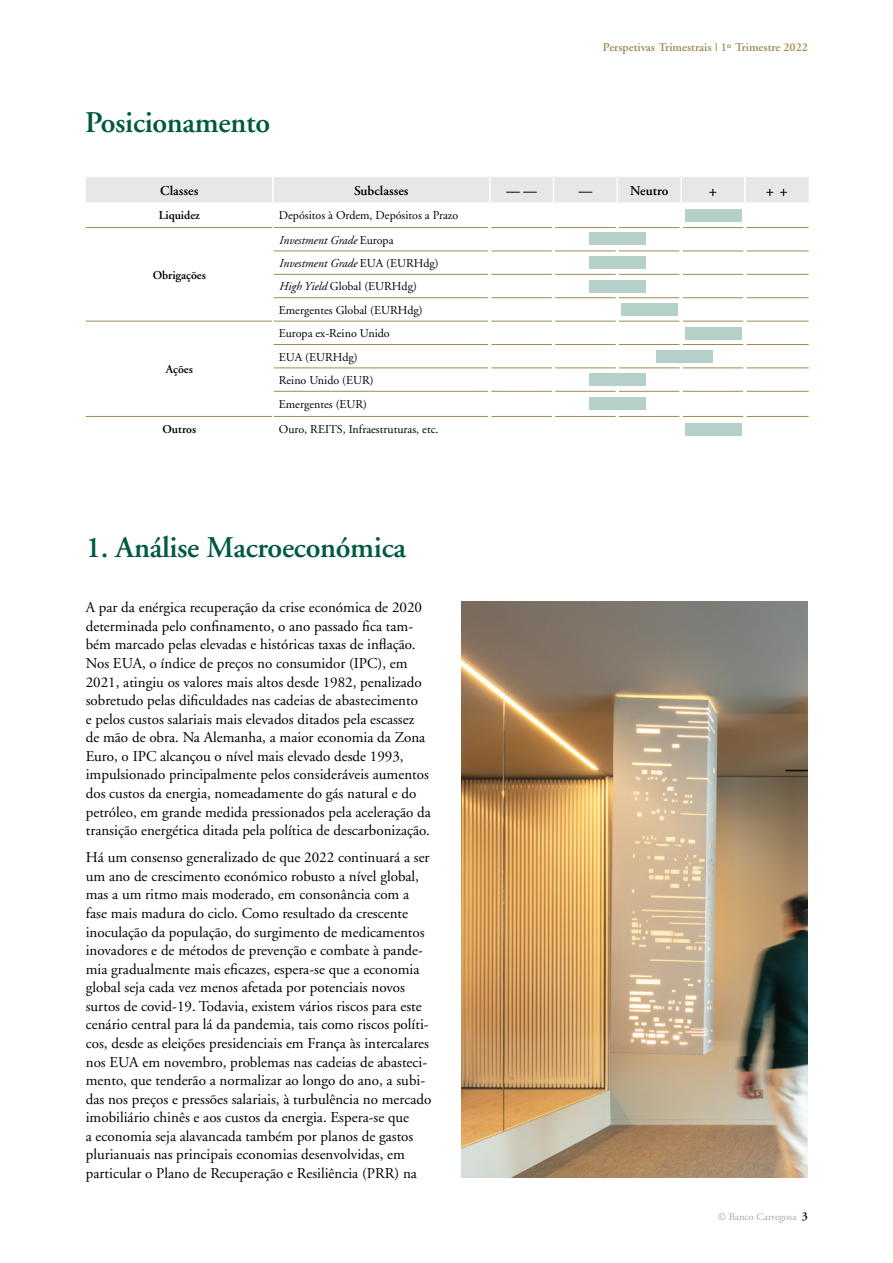
<style>
.page{position:relative;width:893px;height:1263px;background:#fff}
.page>*{position:absolute;margin:0;border:0;box-sizing:border-box;transform-origin:0 0}
.t1{font:600 30px "Adobe Garamond";letter-spacing:-.01em;color:#005941}
.t2{font:18px "Adobe Garamond";color:#000}
.t3{font:15px/18.6px "Adobe Garamond";color:#000}
.t4{font:600 13.5px "Adobe Garamond";color:#000}
.t5{font:700 13.5px "Adobe Garamond";color:#000}
.t6{font:12px/23.4px "Adobe Garamond";color:#000}
.t7{font:600 12px "Adobe Garamond";color:#9f8b52}
.t8{font:600 12px "Adobe Garamond";color:#000}
.t9{font:10.5px "Adobe Garamond";color:#a7a9ac}
.s1{font-style:italic}
.s2{font-weight:600;font-size:12px;color:#000}
</style>
<div class="page">
<img style="left:461px;top:602px;width:347px;height:576px">
<hr style="left:86px;top:227px;width:186px;height:1px;background:#9f8b52">
<hr style="left:274px;top:227px;width:214px;height:1px;background:#9f8b52">
<hr style="left:491px;top:227px;width:61px;height:1px;background:#9f8b52">
<hr style="left:555px;top:227px;width:61px;height:1px;background:#9f8b52">
<hr style="left:619px;top:227px;width:61px;height:1px;background:#9f8b52">
<hr style="left:683px;top:227px;width:60px;height:1px;background:#9f8b52">
<hr style="left:746px;top:227px;width:63px;height:1px;background:#9f8b52">
<hr style="left:274px;top:251px;width:214px;height:1px;background:#9f8b52">
<hr style="left:491px;top:251px;width:61px;height:1px;background:#9f8b52">
<hr style="left:555px;top:251px;width:61px;height:1px;background:#9f8b52">
<hr style="left:619px;top:251px;width:61px;height:1px;background:#9f8b52">
<hr style="left:683px;top:251px;width:60px;height:1px;background:#9f8b52">
<hr style="left:746px;top:251px;width:63px;height:1px;background:#9f8b52">
<hr style="left:274px;top:274px;width:214px;height:1px;background:#9f8b52">
<hr style="left:491px;top:274px;width:61px;height:1px;background:#9f8b52">
<hr style="left:555px;top:274px;width:61px;height:1px;background:#9f8b52">
<hr style="left:619px;top:274px;width:61px;height:1px;background:#9f8b52">
<hr style="left:683px;top:274px;width:60px;height:1px;background:#9f8b52">
<hr style="left:746px;top:274px;width:63px;height:1px;background:#9f8b52">
<hr style="left:274px;top:297px;width:214px;height:1px;background:#9f8b52">
<hr style="left:491px;top:297px;width:61px;height:1px;background:#9f8b52">
<hr style="left:555px;top:297px;width:61px;height:1px;background:#9f8b52">
<hr style="left:619px;top:297px;width:61px;height:1px;background:#9f8b52">
<hr style="left:683px;top:297px;width:60px;height:1px;background:#9f8b52">
<hr style="left:746px;top:297px;width:63px;height:1px;background:#9f8b52">
<hr style="left:274px;top:344px;width:214px;height:1px;background:#9f8b52">
<hr style="left:491px;top:344px;width:61px;height:1px;background:#9f8b52">
<hr style="left:555px;top:344px;width:61px;height:1px;background:#9f8b52">
<hr style="left:619px;top:344px;width:61px;height:1px;background:#9f8b52">
<hr style="left:683px;top:344px;width:60px;height:1px;background:#9f8b52">
<hr style="left:746px;top:344px;width:63px;height:1px;background:#9f8b52">
<hr style="left:274px;top:368px;width:214px;height:1px;background:#9f8b52">
<hr style="left:491px;top:368px;width:61px;height:1px;background:#9f8b52">
<hr style="left:555px;top:368px;width:61px;height:1px;background:#9f8b52">
<hr style="left:619px;top:368px;width:61px;height:1px;background:#9f8b52">
<hr style="left:683px;top:368px;width:60px;height:1px;background:#9f8b52">
<hr style="left:746px;top:368px;width:63px;height:1px;background:#9f8b52">
<hr style="left:274px;top:391px;width:214px;height:1px;background:#9f8b52">
<hr style="left:491px;top:391px;width:61px;height:1px;background:#9f8b52">
<hr style="left:555px;top:391px;width:61px;height:1px;background:#9f8b52">
<hr style="left:619px;top:391px;width:61px;height:1px;background:#9f8b52">
<hr style="left:683px;top:391px;width:60px;height:1px;background:#9f8b52">
<hr style="left:746px;top:391px;width:63px;height:1px;background:#9f8b52">
<hr style="left:86px;top:416px;width:186px;height:1px;background:#9f8b52">
<hr style="left:274px;top:416px;width:214px;height:1px;background:#9f8b52">
<hr style="left:491px;top:416px;width:61px;height:1px;background:#9f8b52">
<hr style="left:555px;top:416px;width:61px;height:1px;background:#9f8b52">
<hr style="left:619px;top:416px;width:61px;height:1px;background:#9f8b52">
<hr style="left:683px;top:416px;width:60px;height:1px;background:#9f8b52">
<hr style="left:746px;top:416px;width:63px;height:1px;background:#9f8b52">
<div style="left:86px;top:177px;width:723px;height:25px;background:#e6e7e8"></div>
<hr style="left:680px;top:177px;width:2px;height:25px;background:#fff">
<hr style="left:744px;top:177px;width:2px;height:25px;background:#fff">
<hr style="left:86px;top:321px;width:186px;height:1px;background:#9f8b52">
<hr style="left:274px;top:321px;width:214px;height:1px;background:#9f8b52">
<hr style="left:491px;top:321px;width:61px;height:1px;background:#9f8b52">
<hr style="left:555px;top:321px;width:61px;height:1px;background:#9f8b52">
<hr style="left:619px;top:321px;width:61px;height:1px;background:#9f8b52">
<hr style="left:683px;top:321px;width:60px;height:1px;background:#9f8b52">
<hr style="left:746px;top:321px;width:63px;height:1px;background:#9f8b52">
<hr style="left:272px;top:177px;width:2px;height:25px;background:#fff">
<div style="left:685px;top:209px;width:57px;height:12px;background:#b5d0c8"></div>
<div style="left:589px;top:233px;width:57px;height:12px;background:#b5d0c8"></div>
<div style="left:656px;top:351px;width:57px;height:12px;background:#b5d0c8"></div>
<div style="left:685px;top:423px;width:57px;height:13px;background:#b5d0c8"></div>
<div style="left:589px;top:257px;width:57px;height:12px;background:#b5d0c8"></div>
<div style="left:589px;top:373px;width:57px;height:13px;background:#b5d0c8"></div>
<div style="left:589px;top:280px;width:57px;height:13px;background:#b5d0c8"></div>
<div style="left:589px;top:397px;width:57px;height:13px;background:#b5d0c8"></div>
<div style="left:621px;top:303px;width:57px;height:12px;background:#b5d0c8"></div>
<div style="left:685px;top:327px;width:57px;height:12px;background:#b5d0c8"></div>
<h1 class="t1" style="left:85px;top:107px;width:187px">Posicionamento</h1>
<p class="t7" style="left:603px;top:41px;width:206px">Perspetivas Trimestrais | 1º Trimestre 2022</p>
<p class="t4" style="left:160px;top:183px;width:40px">Classes</p>
<p class="t4" style="left:354px;top:183px;width:56px">Subclasses</p>
<p class="t5" style="left:506px;top:183px;width:32px">— —</p>
<p class="t5" style="left:579px;top:183px;width:15px">—</p>
<p class="t4" style="left:630px;top:183px;width:40px">Neutro</p>
<p class="t2" style="left:708px;top:181px;width:10px">+</p>
<p class="t2" style="left:765px;top:181px;width:24px">+ +</p>
<p class="t8" style="left:159px;top:209px;width:43px">Liquidez</p>
<p class="t6" style="left:279px;top:204px;width:181px">Depósitos à Ordem, Depósitos a Prazo</p>
<p class="t8" style="left:153px;top:268px;width:55px">Obrigações</p>
<p class="t8" style="left:166px;top:363px;width:29px">Ações</p>
<p class="t6" style="left:279px;top:228px;width:161px"><span class="s1">Investment Grade</span> Europa<br><span class="s1">Investment Grade</span> EUA (EURHdg)<br><span class="s1">High Yield</span> Global (EURHdg)<br>Emergentes Global (EURHdg)</p>
<p class="t6" style="left:279px;top:322px;width:112px">Europa ex-Reino Unido<br>EUA (EURHdg)<br>Reino Unido (EUR)<br>Emergentes (EUR)</p>
<p class="t8" style="left:162px;top:422px;width:35px">Outros</p>
<p class="t6" style="left:279px;top:417px;width:161px">Ouro, REITS, Infraestruturas, etc.</p>
<h1 class="t1" style="left:86px;top:531px;width:322px">1. Análise Macroeconómica</h1>
<p class="t3" style="left:86px;top:599px;width:347px">A par da enérgica recuperação da crise económica de 2020 determinada pelo confinamento, o ano passado fica tam&shy;bém marcado pelas elevadas e históricas taxas de inflação.<br>Nos EUA, o índice de preços no consumidor (IPC), em 2021, atingiu os valores mais altos desde 1982, penalizado sobretudo pelas dificuldades nas cadeias de abastecimento<br>e pelos custos salariais mais elevados ditados pela escassez de mão de obra. Na Alemanha, a maior economia da Zona Euro, o IPC alcançou o nível mais elevado desde 1993, impulsionado principalmente pelos consideráveis aumentos dos custos da energia, nomeadamente do gás natural e do petróleo, em grande medida pressionados pela aceleração da transição energética ditada pela política de descarbonização.</p>
<p class="t3" style="left:86px;top:849px;width:347px">Há um consenso generalizado de que 2022 continuará a ser um ano de crescimento económico robusto a nível global, mas a um ritmo mais moderado, em consonância com a fase mais madura do ciclo. Como resultado da crescente inoculação da população, do surgimento de medicamentos inovadores e de métodos de prevenção e combate à pande&shy;mia gradualmente mais eficazes, espera-se que a economia global seja cada vez menos afetada por potenciais novos surtos de covid-19. Todavia, existem vários riscos para este cenário central para lá da pandemia, tais como riscos políti&shy;cos, desde as eleições presidenciais em França às intercalares nos EUA em novembro, problemas nas cadeias de abasteci&shy;mento, que tenderão a normalizar ao longo do ano, a subi&shy;das nos preços e pressões salariais, à turbulência no mercado imobiliário chinês e aos custos da energia. Espera-se que<br>a economia seja alavancada também por planos de gastos plurianuais nas principais economias desenvolvidas, em particular o Plano de Recuperação e Resiliência (PRR) na</p>
<p class="t9" style="left:718px;top:1211px;width:92px">© Banco Carregosa <span class="s2">3</span></p>
</div>
